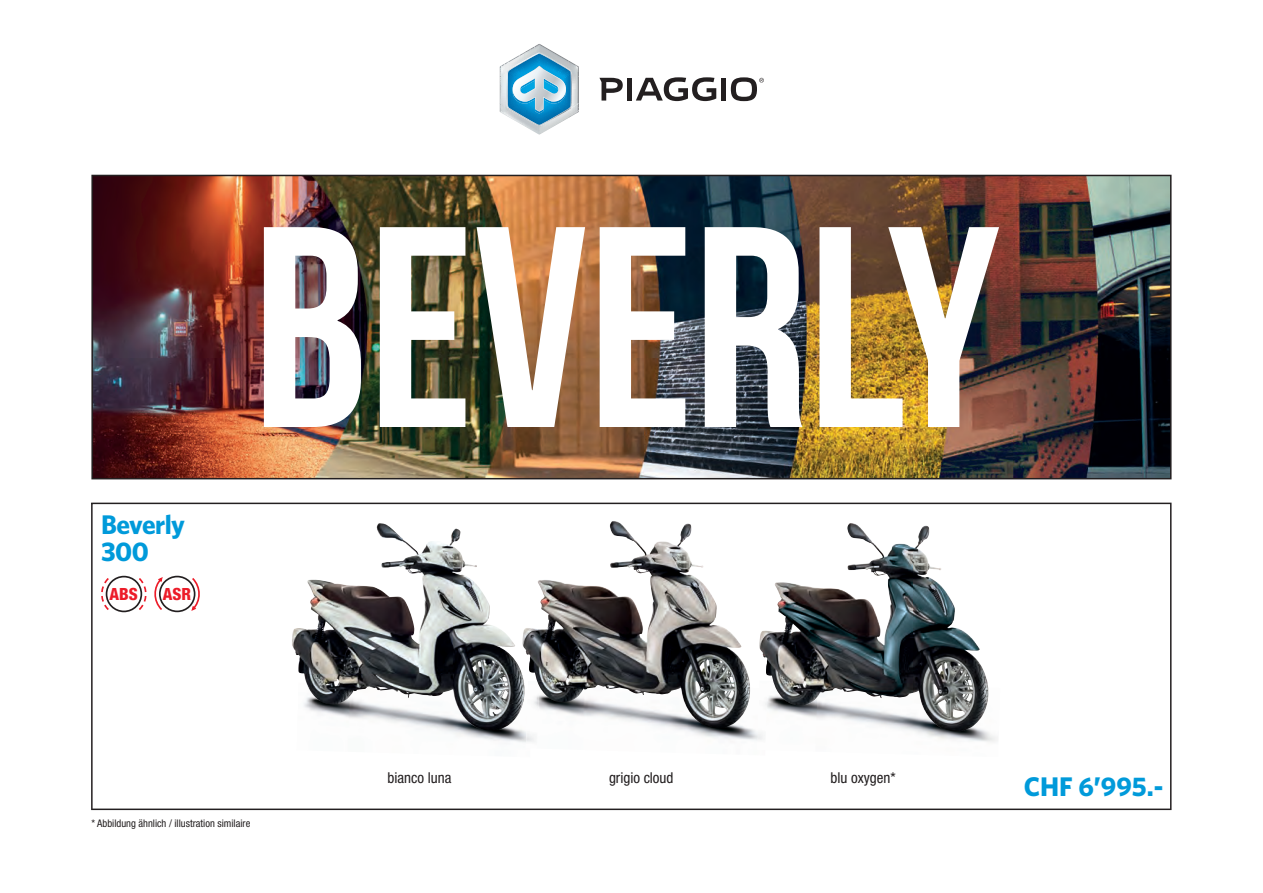
<style>
.page{position:relative;width:1263px;height:893px;background:#fff}
.page>*{position:absolute;margin:0;border:0;box-sizing:border-box;transform-origin:0 0}
.t1{font:700 27px/27px "Whitney";letter-spacing:-.02em;color:#009ada}
.t2{font:800 condensed 16.8px "Helvetica Neue LT Pro";color:#ec1c29}
.t3{font:condensed 15px "Helvetica Neue LT Pro";color:#231f20}
.t4{font:condensed 10.5px "Helvetica Neue LT Pro";color:#231f20}
</style>
<div class="page">
<svg style="left:599px;top:78px;width:24px;height:23px"></svg>
<div style="left:627px;top:78px;width:5px;height:23px;background:#231f20"></div>
<div style="left:721px;top:78px;width:5px;height:23px;background:#231f20"></div>
<svg style="left:636px;top:77px;width:80px;height:24px"></svg>
<svg style="left:731px;top:77px;width:33px;height:24px"></svg>
<svg style="left:500px;top:44px;width:79px;height:91px"></svg>
<img style="left:91px;top:175px;width:1080px;height:304px">
<img style="left:264px;top:227px;width:735px;height:200px">
<svg style="left:91px;top:503px;width:1080px;height:307px"></svg>
<img style="left:528px;top:681px;width:231px;height:74px">
<img style="left:610px;top:521px;width:44px;height:121px">
<img style="left:296px;top:683px;width:234px;height:74px">
<svg style="left:530px;top:748px;width:7px;height:9px"></svg>
<img style="left:526px;top:690px;width:13px;height:58px">
<img style="left:311px;top:524px;width:114px;height:120px">
<img style="left:759px;top:681px;width:241px;height:76px">
<img style="left:757px;top:688px;width:10px;height:62px">
<img style="left:847px;top:523px;width:44px;height:122px">
<h1 class="t1" style="left:101px;top:511px;width:85px">Beverly<br>300</h1>
<h2 class="t2" style="left:110px;top:584px;width:30px">ABS</h2>
<h2 class="t2" style="left:163px;top:584px;width:30px">ASR</h2>
<p class="t4" style="left:91px;top:817px;width:160px">* Abbildung ähnlich / illustration similaire</p>
<h3 class="t3" style="left:387px;top:769px;width:65px">bianco luna</h3>
<h3 class="t3" style="left:609px;top:769px;width:66px">grigio cloud</h3>
<h3 class="t3" style="left:830px;top:769px;width:67px">blu oxygen*</h3>
<h1 class="t1" style="left:1024px;top:773px;width:141px">CHF 6’995.-</h1>
</div>
